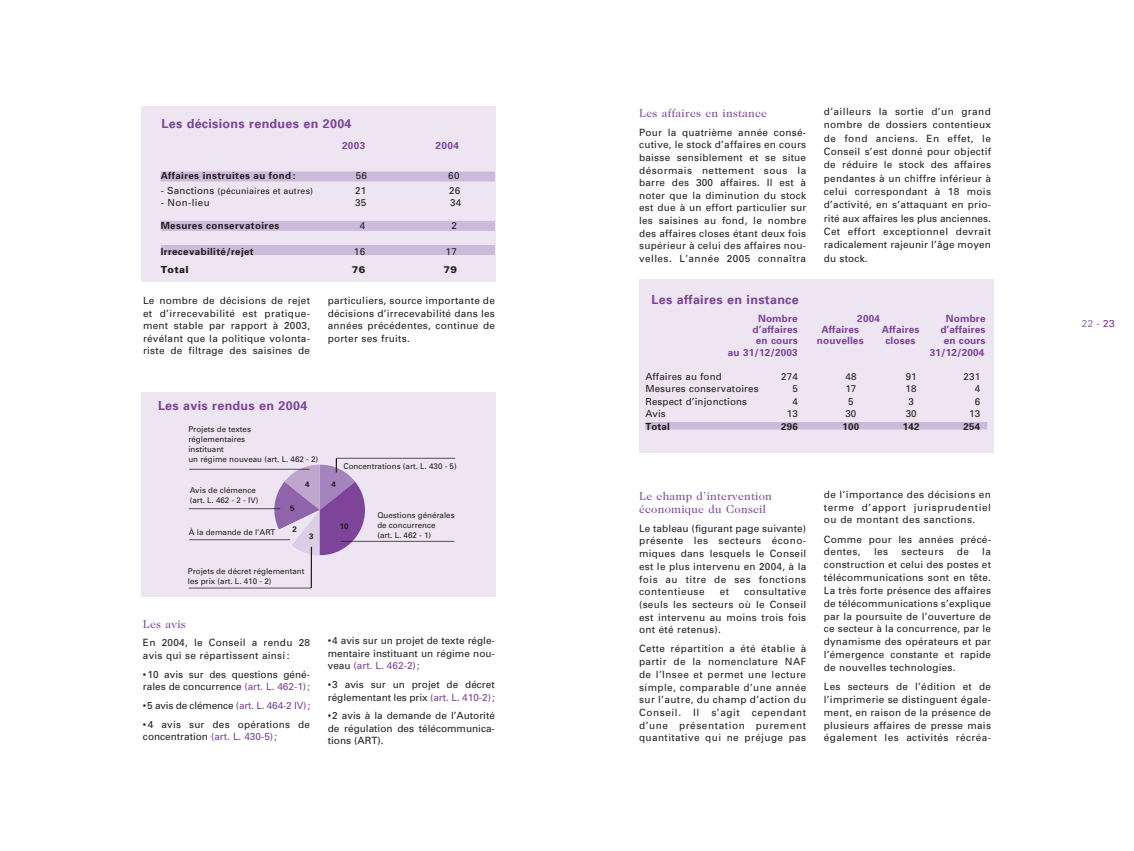
<style>
.page{position:relative;width:1134px;height:851px;background:#fff}
.page>*{position:absolute;margin:0;border:0;box-sizing:border-box;transform-origin:0 0}
.t1{font:700 12.5px "Univers";letter-spacing:.025em;color:#7d449a}
.t2{font:11.88px/12.8px "Caslon";letter-spacing:.025em;color:#7d449a}
.t3{font:10px/12.9px "Univers";letter-spacing:.025em;color:#231f20;text-align:justify}
.t4{font:10px/12.5px "Univers";color:#231f20}
.t5{font:700 10px "Univers";letter-spacing:.015em;color:#7d449a}
.t6{font:10px "Univers";letter-spacing:-.015em;color:#231f20}
.t7{font:300 10px "Univers";color:#7d449a}
.t8{font:9.75px "Univers";letter-spacing:.015em;color:#231f20}
.t9{font:700 9.75px "Univers";letter-spacing:.04em;color:#231f20}
.t10{font:900 9.75px "Univers";letter-spacing:.04em;color:#231f20}
.t11{font:8.75px "Univers";letter-spacing:.02em;color:#231f20}
.t12{font:8px/10px "Univers";color:#231f20}
.t13{font:700 8px "Univers";color:#231f20}
.s1{font-size:9.75px}
.s2{color:#7d449a}
</style>
<div class="page">
<div style="left:142px;top:106px;width:354px;height:176px;background:#ede6f2"></div>
<div style="left:161px;top:171px;width:334px;height:10px;background:#cbbada"></div>
<div style="left:161px;top:221px;width:334px;height:10px;background:#cbbada"></div>
<div style="left:161px;top:245px;width:334px;height:10px;background:#cbbada"></div>
<div style="left:142px;top:392px;width:354px;height:205px;background:#ede6f2"></div>
<hr style="left:341px;top:541px;width:113px;height:1px;background:#231f20">
<hr style="left:336px;top:458px;width:119px;height:1px;background:#231f20">
<svg style="left:271px;top:458px;width:100px;height:97px"></svg>
<hr style="left:189px;top:508px;width:91px;height:1px;background:#231f20">
<hr style="left:189px;top:469px;width:120px;height:1px;background:#231f20">
<hr style="left:189px;top:539px;width:101px;height:1px;background:#231f20">
<hr style="left:311px;top:546px;width:1px;height:42px;background:#231f20">
<hr style="left:189px;top:587px;width:122px;height:1px;background:#231f20">
<div style="left:639px;top:279px;width:354px;height:173px;background:#ede6f2"></div>
<div style="left:645px;top:422px;width:342px;height:7px;background:#cbbada"></div>
<p class="t1" style="left:161px;top:119px;width:192px">Les décisions rendues en 2004</p>
<p class="t5" style="left:342px;top:142px;width:25px">2003</p>
<p class="t5" style="left:435px;top:142px;width:25px">2004</p>
<p class="t9" style="left:161px;top:172px;width:136px">Affaires instruites au fond :</p>
<p class="t8" style="left:356px;top:172px;width:13px">56</p>
<p class="t8" style="left:448px;top:172px;width:13px">60</p>
<p class="t11" style="left:161px;top:188px;width:154px"><span class="s1">- Sanctions</span> (pécuniaires et autres)</p>
<p class="t8" style="left:355px;top:187px;width:13px">21</p>
<p class="t8" style="left:449px;top:187px;width:13px">26</p>
<p class="t8" style="left:161px;top:199px;width:51px">- Non-lieu</p>
<p class="t8" style="left:355px;top:199px;width:13px">35</p>
<p class="t8" style="left:450px;top:199px;width:13px">34</p>
<p class="t9" style="left:161px;top:222px;width:120px">Mesures conservatoires</p>
<p class="t8" style="left:360px;top:222px;width:7px">4</p>
<p class="t8" style="left:451px;top:222px;width:7px">2</p>
<p class="t9" style="left:161px;top:248px;width:95px">Irrecevabilité/rejet</p>
<p class="t8" style="left:354px;top:248px;width:13px">16</p>
<p class="t8" style="left:446px;top:248px;width:13px">17</p>
<p class="t10" style="left:161px;top:266px;width:30px">Total</p>
<p class="t10" style="left:352px;top:266px;width:15px">76</p>
<p class="t10" style="left:443px;top:266px;width:15px">79</p>
<p class="t3" style="left:143px;top:295px;width:169px;line-height:12.5px">Le nombre de décisions de rejet et d’irrecevabilité est pratique&shy;ment stable par rapport à 2003, révélant que la politique volonta&shy;riste de filtrage des saisines de</p>
<p class="t3" style="left:328px;top:295px;width:169px;line-height:12.5px">particuliers, source importante de décisions d’irrecevabilité dans les années précédentes, continue de porter ses fruits.</p>
<p class="t1" style="left:158px;top:401px;width:151px">Les avis rendus en 2004</p>
<p class="t12" style="left:188px;top:424px;width:131px">Projets de textes<br>réglementaires<br>instituant<br>un régime nouveau (art. L. 462 - 2)</p>
<p class="t12" style="left:190px;top:485px;width:70px">Avis de clémence (art. L. 462 - 2 - IV)</p>
<p class="t13" style="left:305px;top:481px;width:6px">4</p>
<p class="t12" style="left:189px;top:528px;width:88px">À la demande de l’ART</p>
<p class="t13" style="left:290px;top:505px;width:6px">5</p>
<p class="t13" style="left:292px;top:526px;width:6px">2</p>
<p class="t13" style="left:309px;top:533px;width:6px">3</p>
<p class="t12" style="left:188px;top:566px;width:118px">Projets de décret réglementant les prix (art. L. 410 - 2)</p>
<p class="t12" style="left:343px;top:461px;width:115px">Concentrations (art. L. 430 - 5)</p>
<p class="t13" style="left:331px;top:481px;width:6px">4</p>
<p class="t13" style="left:340px;top:523px;width:10px">10</p>
<p class="t12" style="left:377px;top:510px;width:79px">Questions générales de concurrence<br>(art. L. 462 - 1)</p>
<p class="t2" style="left:143px;top:617px;width:44px">Les avis</p>
<p class="t3" style="left:143px;top:637px;width:169px;line-height:12.5px">En 2004, le Conseil a rendu 28 avis qui se répartissent ainsi:</p>
<p class="t4" style="left:143px;top:668px;width:169px">•10 avis sur des questions géné&shy;rales de concurrence <span class="s2">(art. L. 462-1);</span></p>
<p class="t6" style="left:143px;top:701px;width:169px">•5 avis de clémence <span class="s2">(art. L. 464-2 IV);</span></p>
<p class="t3" style="left:143px;top:718px;width:169px;line-height:12.5px">• 4 avis sur des opérations de concentration <span class="s2">(art. L. 430-5);</span></p>
<p class="t3" style="left:328px;top:635px;width:169px;line-height:12.5px">•4 avis sur un projet de texte régle&shy;mentaire instituant un régime nou&shy;veau <span class="s2">(art. L. 462-2);</span></p>
<p class="t4" style="left:328px;top:679px;width:169px">•3 avis sur un projet de décret réglementant les prix <span class="s2">(art. L. 410-2);</span></p>
<p class="t3" style="left:328px;top:710px;width:169px;line-height:12.5px">•2 avis à la demande de l’Autorité de régulation des télécommunica&shy;tions (ART).</p>
<p class="t2" style="left:639px;top:107px;width:129px">Les affaires en instance</p>
<p class="t3" style="left:639px;top:127px;width:169px">Pour la quatrième année consé&shy;cutive, le stock d’affaires en cours baisse sensiblement et se situe désormais nettement sous la barre des 300 affaires. Il est à noter que la diminution du stock est due à un effort particulier sur les saisines au fond, le nombre des affaires closes étant deux fois supérieur à celui des affaires nou&shy;velles. L’année 2005 connaîtra</p>
<p class="t3" style="left:824px;top:105px;width:169px;line-height:13.4px">d’ailleurs la sortie d’un grand nombre de dossiers contentieux de fond anciens. En effet, le Conseil s’est donné pour objectif de réduire le stock des affaires pendantes à un chiffre inférieur à celui correspondant à 18 mois d’activité, en s’attaquant en prio&shy;rité aux affaires les plus anciennes.<br>Cet effort exceptionnel devrait radicalement rajeunir l’âge moyen du stock.</p>
<p class="t1" style="left:652px;top:295px;width:149px">Les affaires en instance</p>
<p class="t5" style="left:758px;top:315px;width:41px">Nombre</p>
<p class="t5" style="left:857px;top:315px;width:24px">2004</p>
<p class="t5" style="left:946px;top:315px;width:41px">Nombre</p>
<p class="t5" style="left:752px;top:326px;width:47px">d’affaires</p>
<p class="t5" style="left:821px;top:326px;width:39px">Affaires</p>
<p class="t5" style="left:882px;top:326px;width:39px">Affaires</p>
<p class="t5" style="left:940px;top:326px;width:47px">d’affaires</p>
<p class="t5" style="left:756px;top:337px;width:43px">en cours</p>
<p class="t5" style="left:817px;top:337px;width:48px">nouvelles</p>
<p class="t5" style="left:885px;top:337px;width:32px">closes</p>
<p class="t5" style="left:944px;top:337px;width:43px">en cours</p>
<p class="t5" style="left:728px;top:348px;width:71px">au 31/12/2003</p>
<p class="t5" style="left:930px;top:348px;width:56px">31/12/2004</p>
<p class="t8" style="left:645px;top:372px;width:78px">Affaires au fond</p>
<p class="t8" style="left:781px;top:372px;width:18px">274</p>
<p class="t8" style="left:845px;top:372px;width:12px">48</p>
<p class="t8" style="left:906px;top:372px;width:12px">91</p>
<p class="t8" style="left:964px;top:372px;width:18px">231</p>
<p class="t8" style="left:645px;top:385px;width:115px">Mesures conservatoires</p>
<p class="t8" style="left:792px;top:385px;width:7px">5</p>
<p class="t8" style="left:845px;top:385px;width:12px">17</p>
<p class="t8" style="left:906px;top:385px;width:12px">18</p>
<p class="t8" style="left:975px;top:385px;width:7px">4</p>
<p class="t8" style="left:645px;top:397px;width:103px">Respect d’injonctions</p>
<p class="t8" style="left:792px;top:397px;width:7px">4</p>
<p class="t8" style="left:848px;top:397px;width:7px">5</p>
<p class="t8" style="left:908px;top:397px;width:7px">3</p>
<p class="t8" style="left:975px;top:397px;width:7px">6</p>
<p class="t8" style="left:645px;top:410px;width:22px">Avis</p>
<p class="t8" style="left:787px;top:410px;width:12px">13</p>
<p class="t8" style="left:845px;top:410px;width:12px">30</p>
<p class="t8" style="left:906px;top:410px;width:12px">30</p>
<p class="t8" style="left:969px;top:410px;width:12px">13</p>
<p class="t9" style="left:645px;top:422px;width:26px">Total</p>
<p class="t9" style="left:781px;top:422px;width:18px">296</p>
<p class="t9" style="left:843px;top:422px;width:18px">100</p>
<p class="t9" style="left:903px;top:422px;width:18px">142</p>
<p class="t9" style="left:964px;top:422px;width:18px">254</p>
<p class="t2" style="left:639px;top:489px;width:134px">Le champ d’intervention économique du Conseil</p>
<p class="t3" style="left:639px;top:522px;width:169px">Le tableau (figurant page suivante) présente les secteurs écono&shy;miques dans lesquels le Conseil est le plus intervenu en 2004, à la fois au titre de ses fonctions contentieuse</p>
<p class="t3" style="left:639px;top:586px;width:169px;text-indent:105px">consultative (seuls les secteurs où le Conseil est intervenu au moins trois fois ont été retenus).</p>
<p class="t3" style="left:639px;top:643px;width:169px">Cette répartition a été établie à partir de la nomenclature NAF de l’Insee et permet une lecture simple, comparable d’une année sur l’autre, du champ d’action du Conseil. Il s’agit cependant d’une présentation purement quantitative qui ne préjuge pas</p>
<p class="t3" style="left:720px;top:586px;width:11px">et</p>
<p class="t3" style="left:824px;top:488px;width:169px">de l’importance des décisions en terme d’apport jurisprudentiel ou de montant des sanctions.</p>
<p class="t3" style="left:824px;top:533px;width:169px">Comme pour les années précé&shy;dentes,</p>
<p class="t3" style="left:824px;top:546px;width:169px;text-indent:158px">la construction et celui des postes et télécommunications sont en tête.<br>La très forte présence des affaires de télécommunications s’explique par la poursuite de l’ouverture de ce secteur à la concurrence, par le dynamisme des opérateurs et par l’émergence constante et rapide de nouvelles technologies.</p>
<p class="t3" style="left:824px;top:681px;width:169px">Les secteurs de l’édition et de l’imprimerie se distinguent égale&shy;ment, en raison de la présence de plusieurs affaires de presse mais également les activités récréa-</p>
<p class="t3" style="left:874px;top:546px;width:16px">les</p>
<p class="t3" style="left:901px;top:546px;width:44px">secteurs</p>
<p class="t3" style="left:957px;top:546px;width:14px">de</p>
<p class="t7" style="left:1082px;top:319px;width:34px">22 - 23</p>
</div>
